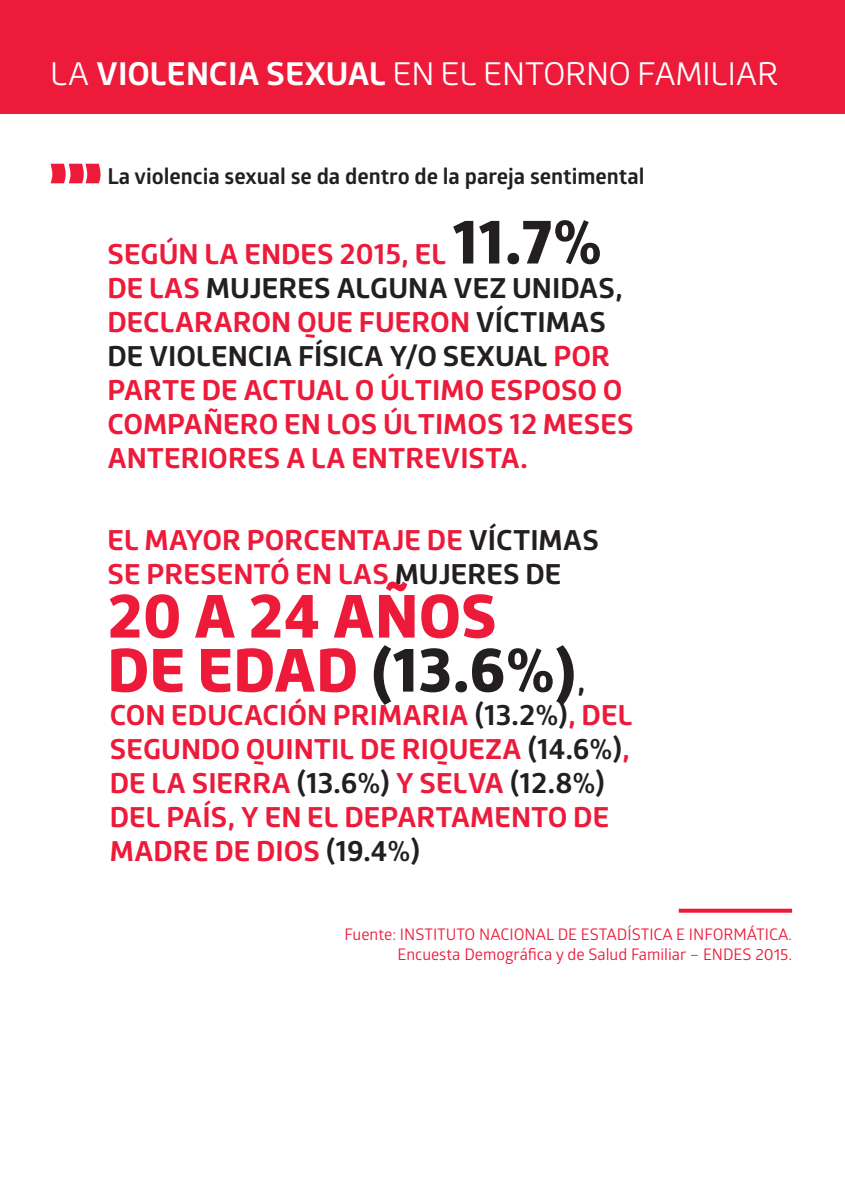
<style>
.page{position:relative;width:845px;height:1189px;background:#fff}
.page>*{position:absolute;margin:0;border:0;box-sizing:border-box;transform-origin:0 0}
.t1{font:900 60px/54px "Roihu";color:#ed1a3a}
.t2{font:300 32px "Roihu";color:#fff}
.t3{font:700 28px/34px "Roihu";color:#ed1a3a}
.t4{font:700 22px "Glober";color:#231f20}
.t5{font:16px/20px "Glober";color:#ed1a3a;text-align:right}
.s1{font-weight:700}
.s2{font-weight:900;font-size:60px;color:#231f20}
.s3{color:#231f20}
.s4{font-weight:700;font-size:30px;color:#231f20}
</style>
<div class="page">
<div style="left:0;top:0;width:845px;height:113px;background:#ed1a3a"></div>
<svg style="left:679px;top:909px;width:113px;height:4px"></svg>
<svg style="left:51px;top:164px;width:50px;height:19px"></svg>
<p class="t2" style="left:51px;top:55px;width:729px">LA <span class="s1">VIOLENCIA SEXUAL</span> EN EL ENTORNO FAMILIAR</p>
<p class="t4" style="left:107px;top:160px;width:539px">La violencia sexual se da dentro de la pareja sentimental</p>
<p class="t3" style="left:107px;top:237px;width:528px">SEGÚN LA ENDES 2015, EL <span class="s2">11.7%<br></span>DE LAS <span class="s3">MUJERES ALGUNA VEZ UNIDAS,<br></span>DECLARARON QUE FUERON <span class="s3">VÍCTIMAS<br>DE VIOLENCIA FÍSICA Y/O SEXUAL</span> POR<br>PARTE DE ACTUAL O ÚLTIMO ESPOSO O<br>COMPAÑERO EN LOS ÚLTIMOS 12 MESES<br>ANTERIORES A LA ENTREVISTA.</p>
<p class="t3" style="left:107px;top:523px;width:493px">EL MAYOR PORCENTAJE DE <span class="s3">VÍCTIMAS<br></span>SE PRESENTÓ EN LAS <span class="s3">MUJERES DE</span></p>
<p class="t1" style="left:107px;top:590px;width:480px">20 A 24 AÑOS<br>DE EDAD <span class="s3">(13.6%)</span><span class="s4">,</span></p>
<p class="t3" style="left:110px;top:698px;width:524px">CON EDUCACIÓN PRIMARIA <span class="s3">(13.2%)</span>, DEL<br>SEGUNDO QUINTIL DE RIQUEZA <span class="s3">(14.6%)</span>,<br>DE LA SIERRA <span class="s3">(13.6%)</span> Y SELVA <span class="s3">(12.8%)<br></span>DEL PAÍS, Y EN EL DEPARTAMENTO DE<br>MADRE DE DIOS <span class="s3">(19.4%)</span></p>
<p class="t5" style="left:344px;top:923px;width:449px">Fuente: INSTITUTO NACIONAL DE ESTADÍSTICA E INFORMÁTICA.<br>Encuesta Demográfica y de Salud Familiar – ENDES 2015.</p>
</div>
